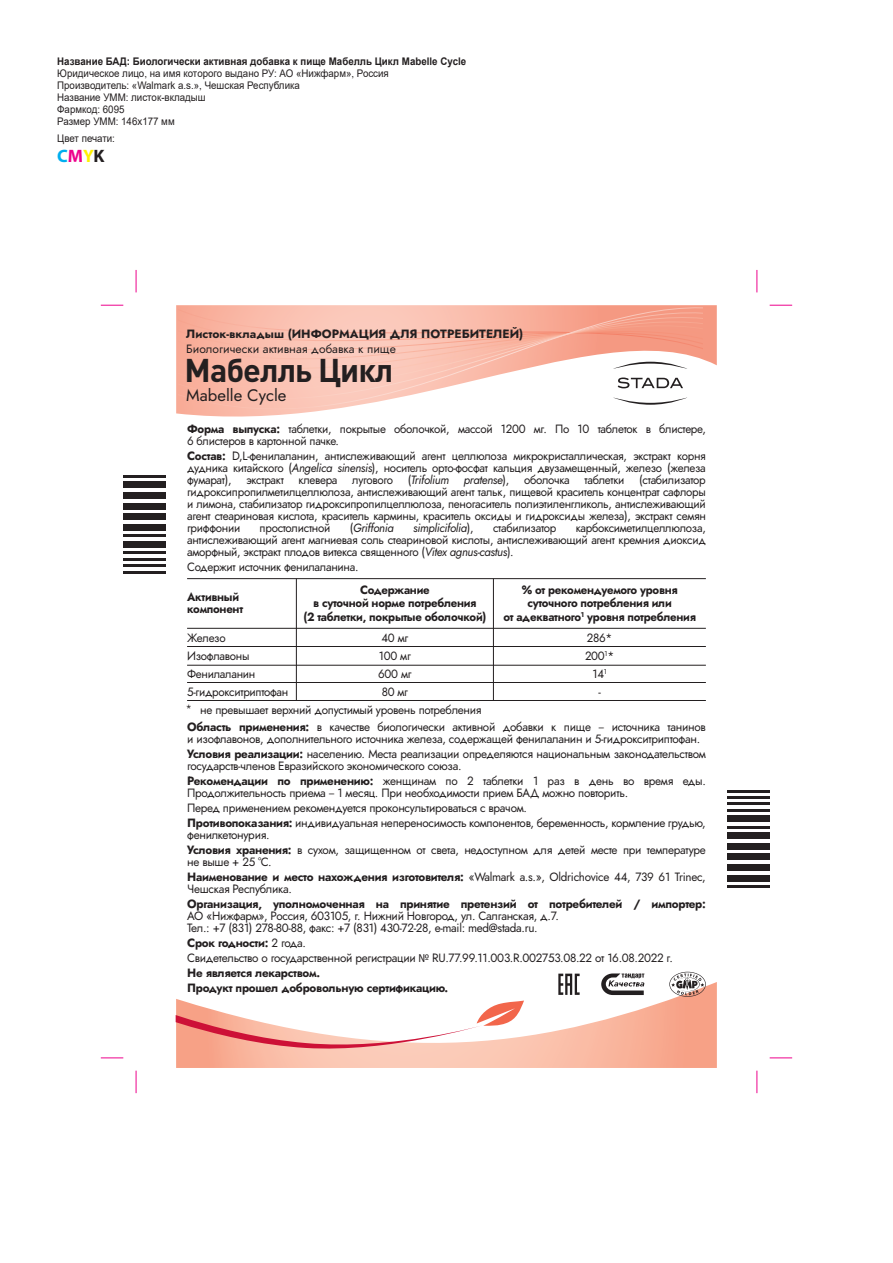
<style>
.page{position:relative;width:893px;height:1263px;background:#fff}
.page>*{position:absolute;margin:0;border:0;box-sizing:border-box;transform-origin:0 0}
.t1{font:700 32.55px "DIN Pro";letter-spacing:-.03em;color:#231f20}
.t2{font:700 18px "Myriad Pro";color:#00aeef}
.t3{font:16.65px "Jost";color:#231f20}
.t4{font:12px/15px "Jost";letter-spacing:-.025em;color:#231f20}
.t5{font:12px/12px "Jost";letter-spacing:-.025em;color:#231f20;scale:.96 1}
.t6{font:700 12px/13.5px "Jost";letter-spacing:-.025em;color:#231f20;text-align:center;scale:.95 1}
.t7{font:700 12px "Jost";letter-spacing:-.025em;color:#231f20}
.t8{font:700 12px "Jost";color:#231f20}
.t9{font:12px "Jost";color:#231f20}
.t10{font:italic 12px "Jost";letter-spacing:-.025em;color:#231f20;scale:.96 1}
.t11{font:10.5px/12px "Arial";color:#231f20;scale:.93 1}
.t12{font:700 10.5px "Arial";color:#231f20;scale:.93 1}
.s1{color:#ed028c}
.s2{color:#fff101}
.s3{color:#231f20}
.s4{font-weight:700}
.s5{font-style:italic}
.s6{font-style:normal}
.s7{font-size:10.5px}
.s8{font-family:"Myriad Pro"}
</style>
<div class="page">
<svg style="left:176px;top:305px;width:541px;height:112px"></svg>
<svg style="left:176px;top:982px;width:541px;height:86px"></svg>
<svg style="left:176px;top:307px;width:541px;height:102px"></svg>
<svg style="left:176px;top:308px;width:541px;height:97px"></svg>
<svg style="left:176px;top:1000px;width:348px;height:53px"></svg>
<svg style="left:601px;top:973px;width:43px;height:22px"></svg>
<svg style="left:669px;top:972px;width:37px;height:25px"></svg>
<svg style="left:558px;top:974px;width:22px;height:21px"></svg>
<hr style="left:187px;top:578px;width:519px;height:1px;background:#231f20">
<hr style="left:187px;top:628px;width:519px;height:1px;background:#231f20">
<hr style="left:187px;top:665px;width:519px;height:1px;background:#231f20">
<hr style="left:187px;top:646px;width:519px;height:1px;background:#231f20">
<hr style="left:187px;top:682px;width:519px;height:1px;background:#231f20">
<hr style="left:187px;top:700px;width:519px;height:1px;background:#231f20">
<hr style="left:296px;top:579px;width:1px;height:121px;background:#231f20">
<hr style="left:493px;top:579px;width:1px;height:121px;background:#231f20">
<svg style="left:136px;top:1071px;width:1px;height:22px"></svg>
<svg style="left:101px;top:1057px;width:22px;height:1px"></svg>
<svg style="left:756px;top:1071px;width:1px;height:22px"></svg>
<svg style="left:770px;top:1057px;width:22px;height:1px"></svg>
<hr style="left:123px;top:475px;width:43px;height:2px;background:#231f20">
<div style="left:123px;top:482px;width:43px;height:6px;background:#231f20"></div>
<div style="left:123px;top:492px;width:43px;height:7px;background:#231f20"></div>
<div style="left:123px;top:503px;width:43px;height:6px;background:#231f20"></div>
<div style="left:123px;top:514px;width:43px;height:6px;background:#231f20"></div>
<div style="left:123px;top:524px;width:43px;height:7px;background:#231f20"></div>
<hr style="left:123px;top:535px;width:43px;height:2px;background:#231f20">
<div style="left:123px;top:541px;width:43px;height:7px;background:#231f20"></div>
<hr style="left:123px;top:552px;width:43px;height:2px;background:#231f20">
<hr style="left:123px;top:558px;width:43px;height:2px;background:#231f20">
<hr style="left:123px;top:565px;width:43px;height:2px;background:#231f20">
<hr style="left:123px;top:571px;width:43px;height:2px;background:#231f20">
<hr style="left:727px;top:886px;width:43px;height:2px;background:#231f20">
<div style="left:727px;top:875px;width:43px;height:6px;background:#231f20"></div>
<div style="left:727px;top:864px;width:43px;height:7px;background:#231f20"></div>
<div style="left:727px;top:854px;width:43px;height:6px;background:#231f20"></div>
<div style="left:727px;top:843px;width:43px;height:6px;background:#231f20"></div>
<div style="left:727px;top:832px;width:43px;height:7px;background:#231f20"></div>
<hr style="left:727px;top:826px;width:43px;height:2px;background:#231f20">
<div style="left:727px;top:815px;width:43px;height:7px;background:#231f20"></div>
<hr style="left:727px;top:809px;width:43px;height:2px;background:#231f20">
<hr style="left:727px;top:803px;width:43px;height:2px;background:#231f20">
<hr style="left:727px;top:796px;width:43px;height:2px;background:#231f20">
<hr style="left:727px;top:790px;width:43px;height:2px;background:#231f20">
<svg style="left:136px;top:270px;width:1px;height:22px"></svg>
<svg style="left:101px;top:305px;width:22px;height:1px"></svg>
<svg style="left:756px;top:270px;width:1px;height:22px"></svg>
<svg style="left:770px;top:305px;width:22px;height:1px"></svg>
<p class="t12" style="left:57px;top:54px;width:441px">Название БАД: Биологически активная добавка к пище Мабелль Цикл Mabelle Cycle</p>
<p class="t11" style="left:57px;top:67px;width:358px">Юридическое лицо, на имя которого выдано РУ: АО «Нижфарм», Россия Производитель: «Walmark a.s.», Чешская Республика<br>Название УММ: листок-вкладыш<br>Фармкод: 6095<br>Размер УММ: 146x177 мм</p>
<h2 class="t2" style="left:57px;top:144px;width:49px">C<span class="s1">M</span><span class="s2">Y</span><span class="s3">K</span></h2>
<p class="t11" style="left:57px;top:133px;width:64px">Цвет печати:</p>
<p class="t8" style="left:186px;top:325px;width:339px">Листок-вкладыш (ИНФОРМАЦИЯ ДЛЯ ПОТРЕБИТЕЛЕЙ)</p>
<p class="t9" style="left:186px;top:340px;width:211px">Биологически активная добавка к пище</p>
<h1 class="t1" style="left:185px;top:348px;width:210px">Мабелль Цикл</h1>
<h3 class="t3" style="left:186px;top:384px;width:102px">Mabelle Сycle</h3>
<p class="t5" style="left:187px;top:423px;width:542px"><span class="s4">Форма выпуска:</span> таблетки, покрытые оболочкой, массой 1200 мг. По 10 таблеток в блистере,<br>6 блистеров в картонной пачке.</p>
<p class="t5" style="left:187px;top:450px;width:542px;text-align:justify"><span class="s4">Состав:</span> D,L-фенилаланин, антислеживающий агент целлюлоза микрокристаллическая, экстракт корня дудника китайского (<span class="s5">Angelica sinensis</span>), носитель орто-фосфат кальция двузамещенный, железо (железа фумарат), экстракт клевера лугового (<span class="s5">Trifolium pratense</span>), оболочка таблетки (стабилизатор гидроксипропилметилцеллюлоза, антислеживающий агент тальк, пищевой краситель концентрат сафлоры и лимона, стабилизатор гидроксипропилцеллюлоза, пеногаситель полиэтиленгликоль, антислеживающий агент стеариновая кислота, краситель кармины, краситель оксиды и гидроксиды железа), экстракт семян гриффонии</p>
<p class="t5" style="left:187px;top:522px;width:542px;text-align:justify;text-indent:389px">карбоксиметилцеллюлоза, антислеживающий агент магниевая соль стеариновой кислоты, антислеживающий агент кремния диоксид аморфный, экстракт плодов витекса священного (<span class="s5">Vitex agnus-castus</span>).</p>
<p class="t5" style="left:187px;top:561px;width:180px">Содержит источник фенилаланина.</p>
<p class="t5" style="left:260px;top:522px;width:75px">простолистной</p>
<p class="t10" style="left:350px;top:520px;width:47px"><span class="s6">(</span>Griffonia</p>
<p class="t10" style="left:413px;top:520px;width:64px">simplicifolia<span class="s6">),</span></p>
<p class="t5" style="left:493px;top:522px;width:67px">стабилизатор</p>
<p class="t6" style="left:187px;top:591px;width:60px;line-height:12px;text-align:left">Активный компонент</p>
<p class="t6" style="left:303px;top:583px;width:194px">Содержание<br>в суточной норме потребления<br>(2 таблетки, покрытые оболочкой)</p>
<p class="t6" style="left:503px;top:583px;width:204px">% от рекомендуемого уровня суточного потребления или<br>от адекватного<sup>1</sup> уровня потребления</p>
<p class="t5" style="left:187px;top:628px;width:107px;line-height:18px">Железо<br>Изофлавоны<br>Фенилаланин<br>5-гидрокситриптофан</p>
<p class="t5" style="left:378px;top:628px;width:36px;line-height:18px">40 мг<br>100 мг<br>600 мг<br>80 мг</p>
<p class="t5" style="left:585px;top:628px;width:32px;line-height:18px;text-align:center">286*<br>200<sup>1</sup>*<br>14<sup>1<br></sup>-</p>
<p class="t4" style="left:186px;top:702px;width:297px"><span class="s7">*</span> не превышает верхний допустимый уровень потребления</p>
<p class="t4" style="left:187px;top:721px;width:520px;line-height:12px"><span class="s4">Область применения:</span> в качестве биологически активной добавки к пище <span class="s8">–</span> источника танинов и изофлавонов, дополнительного источника железа, содержащей фенилаланин и 5-гидрокситриптофан.</p>
<p class="t4" style="left:187px;top:748px;width:520px;line-height:12px"><span class="s4">Условия реализации:</span> населению. Места реализации определяются национальным законодательством государств-членов Евразийского экономического союза.</p>
<p class="t4" style="left:187px;top:775px;width:520px;line-height:12px"><span class="s4">Рекомендации по применению:</span> женщинам по 2 таблетки 1 раз в день во время еды.<br>Продолжительность приема <span class="s8">–</span> 1 месяц. При необходимости прием БАД можно повторить.</p>
<p class="t4" style="left:187px;top:800px;width:520px">Перед применением рекомендуется проконсультироваться с врачом.<br><span class="s4">Противопоказания:</span> индивидуальная непереносимость компонентов, беременность, кормление грудью,</p>
<p class="t4" style="left:187px;top:827px;width:520px">фенилкетонурия.<br><span class="s4">Условия хранения:</span> в сухом, защищенном от света, недоступном для детей месте при температуре</p>
<p class="t4" style="left:187px;top:854px;width:520px">не выше + 25 °С.<br><span class="s4">Наименование и место нахождения изготовителя:</span> «Walmark a.s.», Oldrichovice 44, 739 61 Trinec,</p>
<p class="t4" style="left:187px;top:881px;width:106px">Чешская Республика.</p>
<p class="t7" style="left:187px;top:896px;width:520px">Организация, уполномоченная на принятие претензий от потребителей / импортер:</p>
<p class="t4" style="left:187px;top:910px;width:373px;line-height:12px">АО «Нижфарм», Россия, 603105, г. Нижний Новгород, ул. Салганская, д.7.<br>Тел.: +7 (831) 278-80-88, факс: +7 (831) 430-72-28, е-mail: med@stada.ru.</p>
<p class="t4" style="left:187px;top:935px;width:487px"><span class="s4">Срок годности:</span> 2 года.<br>Свидетельство о государственной регистрации <span class="s8">№</span> RU.77.99.11.003.R.002753.08.22 от 16.08.2022 г.<br><span class="s4">Не является лекарством.<br>Продукт прошел добровольную сертификацию.</span></p>
</div>
